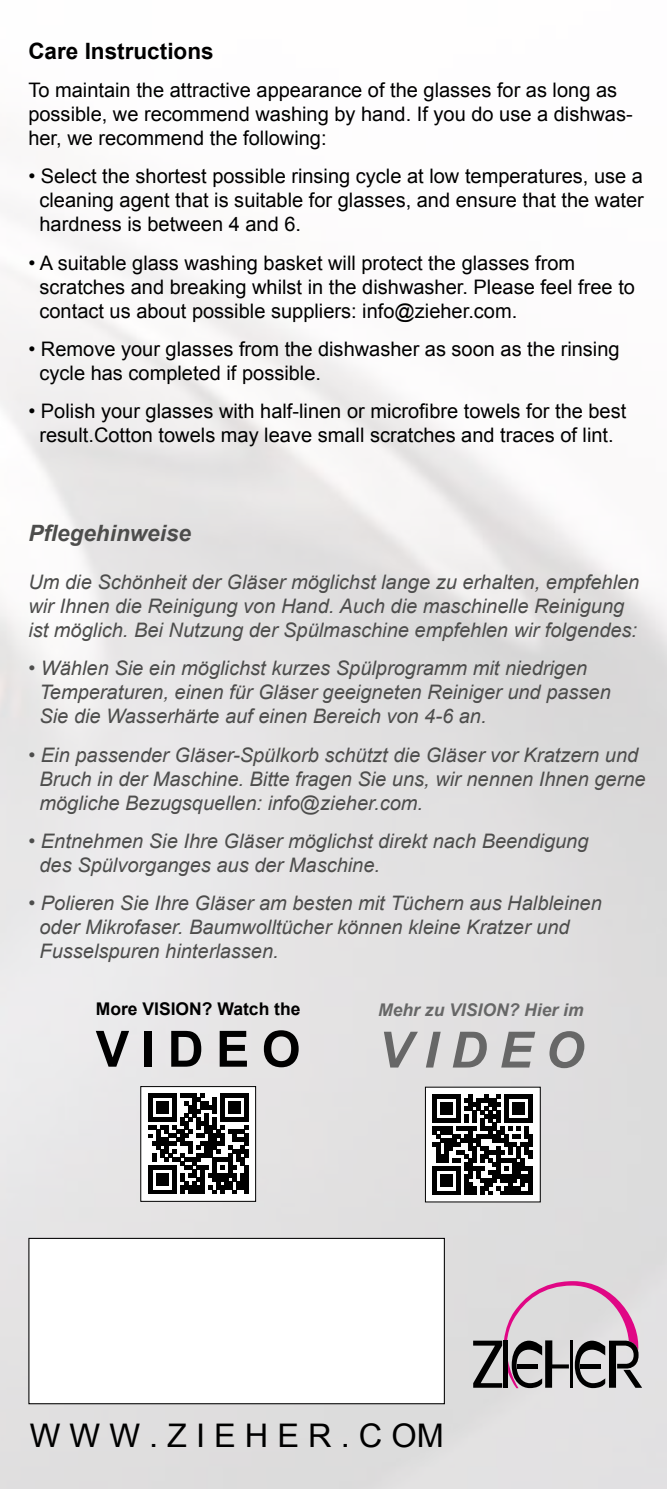
<style>
.page{position:relative;width:667px;height:1489px;background:#fff}
.page>*{position:absolute;margin:0;border:0;box-sizing:border-box;transform-origin:0 0}
.t1{font:700 50px "Arial";letter-spacing:.245em;color:#000}
.t2{font:italic 700 50px "Arial";letter-spacing:.25em;color:#676767}
.t3{font:32.5px "Arial";color:#000}
.t4{font:700 22.5px "Arial";color:#000}
.t5{font:italic 700 22.5px "Arial";color:#4d4d4c}
.t6{font:italic 20px/24px "Arial";color:#4d4d4c}
.t7{font:20px/24px "Arial";color:#000}
.t8{font:700 17.5px "Arial";color:#000}
.t9{font:italic 700 17.5px "Arial";color:#676767}
</style>
<div class="page">
<img style="left:0;top:209px;width:666px;height:1279px">
<div style="left:29px;top:1238px;width:415px;height:165px;background:#fff"></div>
<div style="left:28px;top:1237px;width:416px;height:167px;border:1px solid #000"></div>
<svg style="left:473px;top:1280px;width:168px;height:107px;background:#b8aab2"></svg>
<div style="left:580px;top:1363px;width:20px;height:5px;background:#000"></div>
<div style="left:141px;top:1086px;width:114px;height:115px;background:#fff"></div>
<svg style="left:148px;top:1093px;width:100px;height:100px"></svg>
<hr style="left:244px;top:1165px;width:4px;height:28px;background:#000">
<div style="left:140px;top:1086px;width:116px;height:115px;border:1px solid #000"></div>
<div style="left:425px;top:1087px;width:115px;height:114px;background:#fff"></div>
<svg style="left:432px;top:1094px;width:100px;height:100px"></svg>
<hr style="left:528px;top:1166px;width:4px;height:28px;background:#000">
<p class="t4" style="left:28px;top:36px;width:187px">Care Instructions</p>
<p class="t7" style="left:28px;top:78px;width:605px">To maintain the attractive appearance of the glasses for as long as possible, we recommend washing by hand. If you do use a dishwas&shy;her, we recommend the following:</p>
<p class="t7" style="left:39px;top:164px;width:605px;text-align:justify;text-indent:-11px">• Select the shortest possible rinsing cycle at low temperatures, use a cleaning agent that is suitable for glasses, and ensure that the water hardness is between 4 and 6.</p>
<p class="t7" style="left:39px;top:251px;width:596px;text-indent:-11px">• A suitable glass washing basket will protect the glasses from scratches and breaking whilst in the dishwasher. Please feel free to contact us about possible suppliers: info@zieher.com.</p>
<p class="t7" style="left:39px;top:337px;width:581px;text-indent:-11px">• Remove your glasses from the dishwasher as soon as the rinsing cycle has completed if possible.</p>
<p class="t7" style="left:28px;top:399px;width:599px;text-align:center">• Polish your glasses with half-linen or microfibre towels for the best result.Cotton towels may leave small scratches and traces of lint.</p>
<p class="t5" style="left:28px;top:518px;width:164px">Pflegehinweise</p>
<p class="t6" style="left:28px;top:570px;width:612px">Um die Schönheit der Gläser möglichst lange zu erhalten, empfehlen wir Ihnen die Reinigung von Hand. Auch die maschinelle Reinigung ist möglich. Bei Nutzung der Spülmaschine empfehlen wir folgendes:</p>
<p class="t6" style="left:39px;top:656px;width:572px;text-indent:-11px">• Wählen Sie ein möglichst kurzes Spülprogramm mit niedrigen<br>Temperaturen, einen für Gläser geeigneten Reiniger und passen<br>Sie die Wasserhärte auf einen Bereich von 4-6 an.</p>
<p class="t6" style="left:39px;top:742px;width:607px;text-indent:-11px">• Ein passender Gläser-Spülkorb schützt die Gläser vor Kratzern und<br>Bruch in der Maschine. Bitte fragen Sie uns, wir nennen Ihnen gerne mögliche Bezugsquellen: info@zieher.com.</p>
<p class="t6" style="left:39px;top:829px;width:550px;text-indent:-11px">• Entnehmen Sie Ihre Gläser möglichst direkt nach Beendigung des Spülvorganges aus der Maschine.</p>
<p class="t6" style="left:39px;top:891px;width:563px;text-indent:-11px">• Polieren Sie Ihre Gläser am besten mit Tüchern aus Halbleinen oder Mikrofaser. Baumwolltücher können kleine Kratzer und<br>Fusselspuren hinterlassen.</p>
<p class="t8" style="left:96px;top:997px;width:206px">More VISION? Watch the</p>
<h1 class="t1" style="left:96px;top:1016px;width:206px">VIDEO</h1>
<p class="t9" style="left:378px;top:998px;width:207px">Mehr zu VISION? Hier im</p>
<h1 class="t2" style="left:378px;top:1017px;width:207px">VIDEO</h1>
<h2 class="t3" style="left:30px;top:1414px;width:415px">W W W . Z I E H E R . C OM</h2>
</div>
